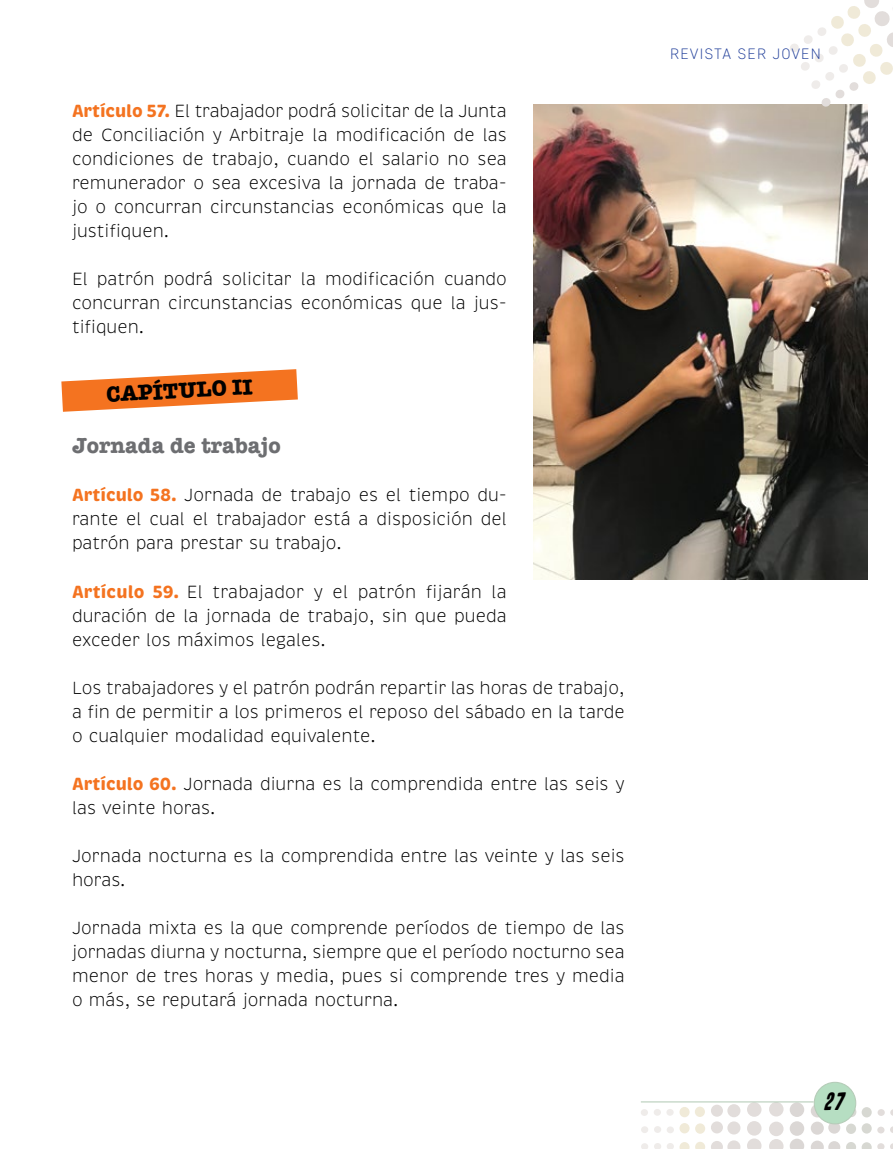
<style>
.page{position:relative;width:893px;height:1149px;background:#fff}
.page>*{position:absolute;margin:0;border:0;box-sizing:border-box;transform-origin:0 0}
.t1{font:italic 27px "Whiskers AOE";color:#000}
.t2{font:700 22.5px "American Typewriter";color:#6d6e71}
.t3{font:700 22.5px "American Typewriter";color:#000}
.t4{font:300 18px/24px "Brevia";letter-spacing:-.005em;color:#000;text-align:justify}
.t5{font:italic 300 15px "Core Sans DS25";letter-spacing:.1em;color:#213f9a}
.s1{font-weight:700;color:#f47320}
</style>
<div class="page">
<img style="left:534px;top:104px;width:333px;height:475px">
<svg style="left:61px;top:369px;width:237px;height:42px"></svg>
<div style="left:769px;top:1101px;width:14px;height:15px;background:#e2dddb;border-radius:50%"></div>
<div style="left:769px;top:1121px;width:14px;height:14px;background:#e2dddb;border-radius:50%"></div>
<svg style="left:769px;top:1139px;width:14px;height:9px"></svg>
<div style="left:667px;top:1142px;width:7px;height:6px;background:#efecea;border-radius:50%"></div>
<div style="left:654px;top:1142px;width:7px;height:6px;background:#efecea;border-radius:50%"></div>
<svg style="left:641px;top:1143px;width:7px;height:5px"></svg>
<svg style="left:747px;top:1138px;width:14px;height:10px"></svg>
<svg style="left:711px;top:1140px;width:29px;height:8px"></svg>
<svg style="left:679px;top:1142px;width:26px;height:6px"></svg>
<div style="left:747px;top:1120px;width:14px;height:15px;background:#e2dddb;border-radius:50%"></div>
<div style="left:727px;top:1120px;width:13px;height:14px;background:#e2dddb;border-radius:50%"></div>
<div style="left:711px;top:1120px;width:12px;height:12px;background:#e2dddb;border-radius:50%"></div>
<div style="left:695px;top:1122px;width:10px;height:11px;background:#f0ead8;border-radius:50%"></div>
<div style="left:679px;top:1122px;width:11px;height:10px;background:#f0ead8;border-radius:50%"></div>
<div style="left:667px;top:1126px;width:7px;height:6px;background:#efecea;border-radius:50%"></div>
<div style="left:666px;top:1108px;width:8px;height:7px;background:#efecea;border-radius:50%"></div>
<div style="left:654px;top:1108px;width:7px;height:7px;background:#efecea;border-radius:50%"></div>
<div style="left:654px;top:1125px;width:7px;height:7px;background:#efecea;border-radius:50%"></div>
<div style="left:641px;top:1125px;width:7px;height:7px;background:#efecea;border-radius:50%"></div>
<div style="left:641px;top:1108px;width:7px;height:7px;background:#efecea;border-radius:50%"></div>
<div style="left:747px;top:1101px;width:14px;height:15px;background:#e2dddb;border-radius:50%"></div>
<div style="left:727px;top:1103px;width:13px;height:13px;background:#e2dddb;border-radius:50%"></div>
<div style="left:711px;top:1104px;width:12px;height:12px;background:#e2dddb;border-radius:50%"></div>
<div style="left:695px;top:1106px;width:10px;height:10px;background:#f0ead8;border-radius:50%"></div>
<div style="left:679px;top:1106px;width:11px;height:10px;background:#f0ead8;border-radius:50%"></div>
<svg style="left:890px;top:1143px;width:3px;height:5px"></svg>
<svg style="left:790px;top:1138px;width:14px;height:10px"></svg>
<svg style="left:811px;top:1140px;width:29px;height:8px"></svg>
<svg style="left:846px;top:1142px;width:10px;height:6px"></svg>
<svg style="left:862px;top:1142px;width:22px;height:6px"></svg>
<div style="left:790px;top:1120px;width:14px;height:15px;background:#dbd7d5;border-radius:50%"></div>
<div style="left:811px;top:1121px;width:13px;height:13px;background:#dbd7d5;border-radius:50%"></div>
<svg style="left:828px;top:1121px;width:12px;height:12px"></svg>
<div style="left:846px;top:1123px;width:10px;height:10px;background:#d7d8d2;border-radius:50%"></div>
<div style="left:862px;top:1122px;width:10px;height:11px;background:#d7d8d2;border-radius:50%"></div>
<div style="left:877px;top:1126px;width:7px;height:7px;background:#e2dddb;border-radius:50%"></div>
<div style="left:877px;top:1108px;width:8px;height:7px;background:#e2dddb;border-radius:50%"></div>
<svg style="left:890px;top:1109px;width:3px;height:6px"></svg>
<svg style="left:890px;top:1126px;width:3px;height:6px"></svg>
<div style="left:790px;top:1102px;width:14px;height:14px;background:#dbd7d5;border-radius:50%"></div>
<svg style="left:811px;top:1103px;width:13px;height:14px"></svg>
<svg style="left:846px;top:1106px;width:10px;height:10px"></svg>
<div style="left:862px;top:1106px;width:10px;height:11px;background:#d7d8d2;border-radius:50%"></div>
<svg style="left:789px;top:0;width:104px;height:107px"></svg>
<div style="left:814px;top:1081px;width:42px;height:42px;background:#b6dec2;border-radius:50%"></div>
<div style="left:814px;top:1081px;width:42px;height:42px;border:1px solid #b5ccb8;border-radius:50%"></div>
<hr style="left:641px;top:1100px;width:173px;height:2px;background:#b5ccb8">
<p class="t4" style="left:72px;top:99px;width:436px"><span class="s1">Artículo 57.</span> El trabajador podrá solicitar de la Junta de Conciliación y Arbitraje la modificación de las condiciones de trabajo, cuando el salario no sea remunerador o sea excesiva la jornada de traba&shy;jo o concurran circunstancias económicas que la justifiquen.</p>
<p class="t4" style="left:72px;top:267px;width:436px">El patrón podrá solicitar la modificación cuando concurran circunstancias económicas que la jus&shy;tifiquen.</p>
<p class="t3" style="left:105px;top:375px;width:148px;rotate:-3deg">CAPÍTULO II</p>
<p class="t2" style="left:72px;top:426px;width:210px">Jornada de trabajo</p>
<p class="t4" style="left:72px;top:483px;width:436px"><span class="s1">Artículo 58.</span> Jornada de trabajo es el tiempo du&shy;rante el cual el trabajador está a disposición del patrón para prestar su trabajo.</p>
<p class="t4" style="left:72px;top:579px;width:436px"><span class="s1">Artículo 59.</span> El trabajador y el patrón fijarán la duración de la jornada de trabajo, sin que pueda exceder los máximos legales.</p>
<p class="t4" style="left:72px;top:675px;width:554px">Los trabajadores y el patrón podrán repartir las horas de trabajo, a fin de permitir a los primeros el reposo del sábado en la tarde o cualquier modalidad equivalente.</p>
<p class="t4" style="left:72px;top:771px;width:554px"><span class="s1">Artículo 60.</span> Jornada diurna es la comprendida entre las seis y las veinte horas.</p>
<p class="t4" style="left:72px;top:843px;width:554px">Jornada nocturna es la comprendida entre las veinte y las seis horas.</p>
<p class="t4" style="left:72px;top:915px;width:554px">Jornada mixta es la que comprende períodos de tiempo de las jornadas diurna y nocturna, siempre que el período nocturno sea menor de tres horas y media, pues si comprende tres y media o más, se reputará jornada nocturna.</p>
<p class="t5" style="left:671px;top:44px;width:155px">REVISTA SER JOVEN</p>
<h1 class="t1" style="left:824px;top:1087px;width:20px">27</h1>
</div>
